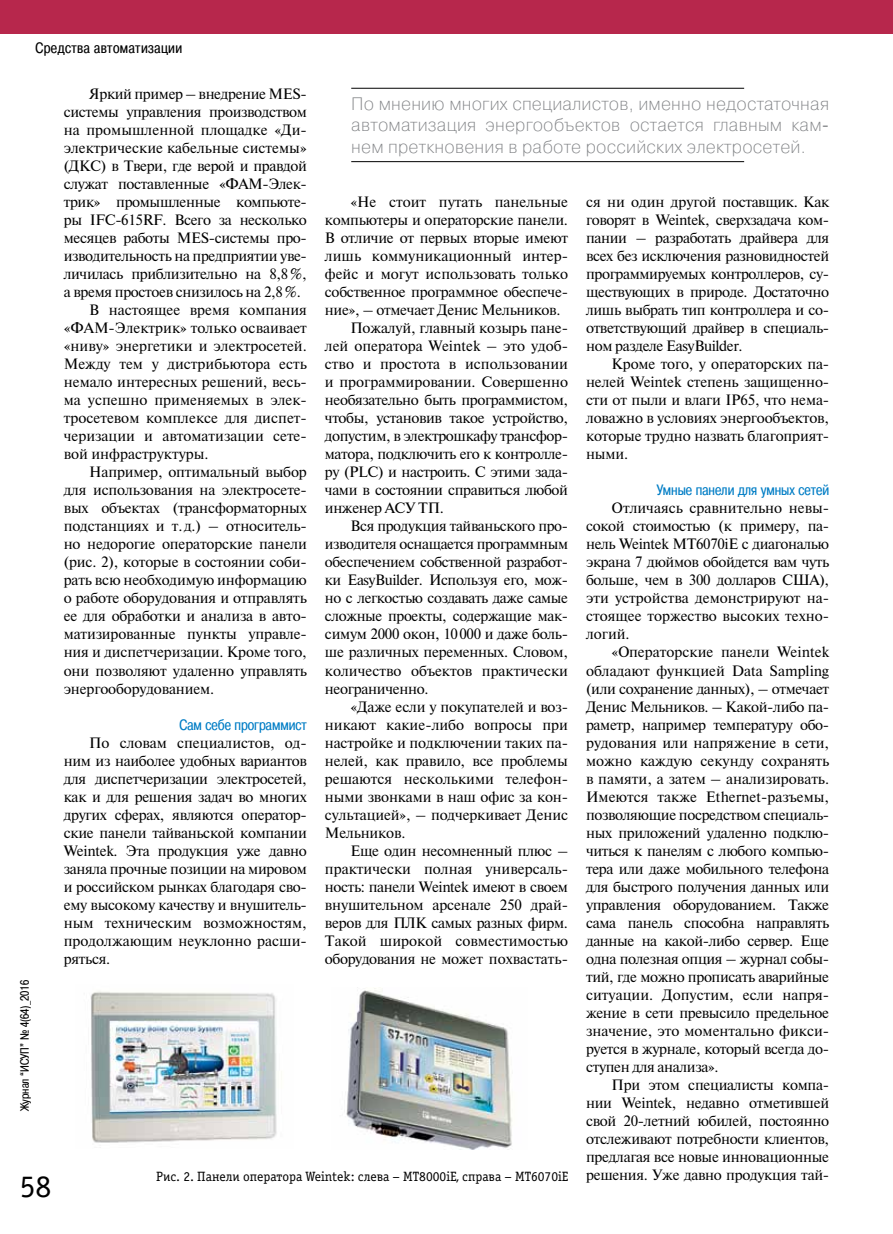
<style>
.page{position:relative;width:893px;height:1234px;background:#fff}
.page>*{position:absolute;margin:0;border:0;box-sizing:border-box;transform-origin:0 0}
.t1{font:31.5px "Officina Serif C";color:#000}
.t2{font:18px/21.6px "Pragmatica Light C";letter-spacing:.01em;color:#808285;text-align:justify}
.t3{font:15px/18px "Newton";letter-spacing:-.01em;color:#000;text-align:justify}
.t4{font:15px "Pragmatica Cond C";color:#007dc5}
.t5{font:15px "Pragmatica Cond C";letter-spacing:.03em;color:#000}
.t6{font:13.5px "Officina Serif C";color:#000}
.t7{font:12px "Pragmatica Cond C";color:#000}
.s1{font-family:"Newton";font-size:15px}
</style>
<div class="page">
<div style="left:0;top:0;width:893px;height:34px;background:#b7274c"></div>
<img style="left:90px;top:991px;width:187px;height:152px">
<img style="left:346px;top:987px;width:166px;height:162px">
<hr style="left:351px;top:88px;width:393px;height:1px;background:#000">
<hr style="left:351px;top:161px;width:393px;height:1px;background:#000">
<p class="t5" style="left:35px;top:39px;width:148px">Средства автоматизации</p>
<p class="t3" style="left:89px;top:84px;width:219px">Яркий пример – внедрение MES-</p>
<p class="t3" style="left:64px;top:102px;width:245px">системы управления производством</p>
<p class="t3" style="left:64px;top:120px;width:245px">на промышленной площадке «Ди-</p>
<p class="t3" style="left:64px;top:138px;width:245px">электрические кабельные системы»</p>
<p class="t3" style="left:64px;top:156px;width:245px">(ДКС) в Твери, где верой и правдой</p>
<p class="t3" style="left:64px;top:174px;width:245px">служат поставленные «ФАМ-Элек-</p>
<p class="t3" style="left:64px;top:192px;width:245px">трик» промышленные компьюте-</p>
<p class="t3" style="left:64px;top:210px;width:245px">ры IFC‑615RF. Всего за несколько</p>
<p class="t3" style="left:64px;top:228px;width:245px">месяцев работы MES-системы про-</p>
<p class="t3" style="left:64px;top:246px;width:245px">изводительность на предприятии уве-</p>
<p class="t3" style="left:64px;top:264px;width:245px">личилась приблизительно на 8,8%,</p>
<p class="t3" style="left:64px;top:282px;width:239px">а время простоев снизилось на 2,8%.</p>
<p class="t3" style="left:89px;top:300px;width:219px">В настоящее время компания</p>
<p class="t3" style="left:64px;top:318px;width:245px">«ФАМ-Электрик» только осваивает</p>
<p class="t3" style="left:64px;top:336px;width:245px">«ниву» энергетики и электросетей.</p>
<p class="t3" style="left:64px;top:354px;width:245px">Между тем у дистрибьютора есть</p>
<p class="t3" style="left:64px;top:372px;width:245px">немало интересных решений, весь-</p>
<p class="t3" style="left:64px;top:390px;width:245px">ма успешно применяемых в элек-</p>
<p class="t3" style="left:64px;top:408px;width:245px">тросетевом комплексе для диспет-</p>
<p class="t3" style="left:64px;top:426px;width:245px">черизации и автоматизации сете-</p>
<p class="t3" style="left:64px;top:444px;width:146px">вой инфраструктуры.</p>
<p class="t3" style="left:89px;top:462px;width:219px">Например, оптимальный выбор</p>
<p class="t3" style="left:64px;top:480px;width:245px">для использования на электросете-</p>
<p class="t3" style="left:64px;top:498px;width:245px">вых объектах (трансформаторных</p>
<p class="t3" style="left:64px;top:516px;width:245px">подстанциях и т.д.) – относитель-</p>
<p class="t3" style="left:64px;top:534px;width:245px">но недорогие операторские панели</p>
<p class="t3" style="left:64px;top:552px;width:245px">(рис. 2), которые в состоянии соби-</p>
<p class="t3" style="left:64px;top:570px;width:245px">рать всю необходимую информацию</p>
<p class="t3" style="left:64px;top:588px;width:245px">о работе оборудования и отправлять</p>
<p class="t3" style="left:64px;top:606px;width:245px">ее для обработки и анализа в авто-</p>
<p class="t3" style="left:64px;top:624px;width:245px">матизированные пункты управле-</p>
<p class="t3" style="left:64px;top:642px;width:245px">ния и диспетчеризации. Кроме того,</p>
<p class="t3" style="left:64px;top:660px;width:245px">они позволяют удаленно управлять</p>
<p class="t3" style="left:64px;top:678px;width:152px">энергооборудованием.</p>
<p class="t4" style="left:180px;top:715px;width:129px">Сам себе программист</p>
<p class="t3" style="left:64px;top:732px;width:245px;text-indent:26px">По словам специалистов, од&shy;ним из наиболее удобных вариантов для диспетчеризации электросетей, как и для решения задач во многих других сферах, являются оператор&shy;ские панели тайваньской компании Weintek. Эта продукция уже давно заняла прочные позиции на мировом и российском рынках благодаря сво&shy;ему высокому качеству и внушитель&shy;ным техническим возможностям, продолжающим неуклонно расши&shy;ряться.</p>
<p class="t2" style="left:351px;top:93px;width:479px">По мнению многих специалистов, именно недостаточная автоматизация энергообъектов остается главным кам&shy;нем преткновения в работе российских электросетей.</p>
<p class="t3" style="left:586px;top:192px;width:245px">ся ни один другой поставщик. Как говорят в Weintek, сверхзадача ком&shy;пании – разработать драйвера для всех без исключения разновидностей программируемых контроллеров, су&shy;ществующих в природе. Достаточно лишь выбрать тип контроллера и со&shy;ответствующий драйвер в специаль&shy;ном разделе EasyBuilder.</p>
<p class="t3" style="left:586px;top:354px;width:245px;text-indent:26px">Кроме того, у операторских па&shy;нелей Weintek степень защищенно&shy;сти от пыли и влаги IP65, что нема&shy;ловажно в условиях энергообъектов, которые трудно назвать благоприят&shy;ными.</p>
<p class="t4" style="left:657px;top:481px;width:174px">Умные панели для умных сетей</p>
<p class="t3" style="left:586px;top:498px;width:245px;text-indent:26px">Отличаясь сравнительно невы&shy;сокой стоимостью (к примеру, па&shy;нель Weintek MT6070iE с диагональю экрана 7 дюймов обойдется вам чуть больше, чем в 300 долларов США), эти устройства демонстрируют на&shy;стоящее торжество высоких техно&shy;логий.</p>
<p class="t3" style="left:586px;top:642px;width:245px;text-indent:26px">«Операторские панели Weintek обладают функцией Data Sampling (или сохранение данных), – отмечает Денис Мельников. – Какой-либо па&shy;раметр, например температуру обо&shy;рудования или напряжение в сети, можно каждую секунду сохранять в памяти, а затем – анализировать.<br>Имеются также Ethernet-разъемы, позволяющие посредством специаль&shy;ных приложений удаленно подклю&shy;читься к панелям с любого компью&shy;тера или даже мобильного телефона для быстрого получения данных или управления оборудованием. Также сама панель способна направлять данные на какой-либо сервер. Еще одна полезная опция – журнал собы&shy;тий, где можно прописать аварийные ситуации. Допустим, если напря&shy;жение в сети превысило предельное значение, это моментально фикси&shy;руется в журнале, который всегда до&shy;ступен для анализа».</p>
<p class="t3" style="left:586px;top:1074px;width:245px;text-indent:26px">При этом специалисты компа&shy;нии Weintek, недавно отметившей свой 20‑летний юбилей, постоянно отслеживают потребности клиентов, предлагая все новые инновационные</p>
<p class="t6" style="left:156px;top:1168px;width:674px">Рис. 2. Панели оператора Weintek: слева – MT8000iE, справа – MT6070iE <span class="s1">решения. Уже давно продукция тай-</span></p>
<p class="t3" style="left:350px;top:192px;width:219px">«Не стоит путать панельные</p>
<p class="t3" style="left:325px;top:210px;width:245px">компьютеры и операторские панели.</p>
<p class="t3" style="left:325px;top:228px;width:245px">В отличие от первых вторые имеют</p>
<p class="t3" style="left:325px;top:246px;width:245px">лишь коммуникационный интер-</p>
<p class="t3" style="left:325px;top:264px;width:245px">фейс и могут использовать только</p>
<p class="t3" style="left:325px;top:282px;width:245px">собственное программное обеспече-</p>
<p class="t3" style="left:325px;top:300px;width:237px">ние», – отмечает Денис Мельников.</p>
<p class="t3" style="left:350px;top:318px;width:219px">Пожалуй, главный козырь пане-</p>
<p class="t3" style="left:325px;top:336px;width:245px">лей оператора Weintek – это удоб-</p>
<p class="t3" style="left:325px;top:354px;width:245px">ство и простота в использовании</p>
<p class="t3" style="left:325px;top:372px;width:245px">и программировании. Совершенно</p>
<p class="t3" style="left:325px;top:390px;width:245px">необязательно быть программистом,</p>
<p class="t3" style="left:325px;top:408px;width:245px">чтобы, установив такое устройство,</p>
<p class="t3" style="left:325px;top:426px;width:245px">допустим, в электрошкафу трансфор-</p>
<p class="t3" style="left:325px;top:444px;width:245px">матора, подключить его к контролле-</p>
<p class="t3" style="left:325px;top:462px;width:245px">ру (PLC) и настроить. С этими зада-</p>
<p class="t3" style="left:325px;top:480px;width:245px">чами в состоянии справиться любой</p>
<p class="t3" style="left:325px;top:498px;width:120px">инженер АСУ ТП.</p>
<p class="t3" style="left:350px;top:516px;width:219px">Вся продукция тайваньского про-</p>
<p class="t3" style="left:325px;top:534px;width:245px">изводителя оснащается программным</p>
<p class="t3" style="left:325px;top:552px;width:245px">обеспечением собственной разработ-</p>
<p class="t3" style="left:325px;top:570px;width:245px">ки EasyBuilder. Используя его, мож-</p>
<p class="t3" style="left:325px;top:588px;width:245px">но с легкостью создавать даже самые</p>
<p class="t3" style="left:325px;top:606px;width:245px">сложные проекты, содержащие мак-</p>
<p class="t3" style="left:325px;top:624px;width:245px">симум 2000 окон, 10000 и даже боль-</p>
<p class="t3" style="left:325px;top:642px;width:245px">ше различных переменных. Словом,</p>
<p class="t3" style="left:325px;top:660px;width:245px">количество объектов практически</p>
<p class="t3" style="left:325px;top:678px;width:105px">неограниченно.</p>
<p class="t3" style="left:350px;top:696px;width:219px">«Даже если у покупателей и воз-</p>
<p class="t3" style="left:325px;top:714px;width:245px">никают какие-либо вопросы при</p>
<p class="t3" style="left:325px;top:732px;width:245px">настройке и подключении таких па-</p>
<p class="t3" style="left:325px;top:750px;width:245px">нелей, как правило, все проблемы</p>
<p class="t3" style="left:325px;top:768px;width:245px">решаются несколькими телефон-</p>
<p class="t3" style="left:325px;top:786px;width:245px">ными звонками в наш офис за кон-</p>
<p class="t3" style="left:325px;top:804px;width:245px">сультацией», – подчеркивает Денис</p>
<p class="t3" style="left:325px;top:822px;width:82px">Мельников.</p>
<p class="t3" style="left:350px;top:840px;width:219px">Еще один несомненный плюс –</p>
<p class="t3" style="left:325px;top:858px;width:245px">практически полная универсаль-</p>
<p class="t3" style="left:325px;top:876px;width:245px">ность: панели Weintek имеют в своем</p>
<p class="t3" style="left:325px;top:894px;width:245px">внушительном арсенале 250 драй-</p>
<p class="t3" style="left:325px;top:912px;width:245px">веров для ПЛК самых разных фирм.</p>
<p class="t3" style="left:325px;top:930px;width:245px">Такой широкой совместимостью</p>
<p class="t3" style="left:325px;top:948px;width:245px">оборудования не может похвастать-</p>
<p class="t7" style="left:18px;top:1110px;width:133px;rotate:-90deg">Журнал “ИСУП” № 4(64)_2016</p>
<h1 class="t1" style="left:20px;top:1168px;width:33px">58</h1>
</div>
